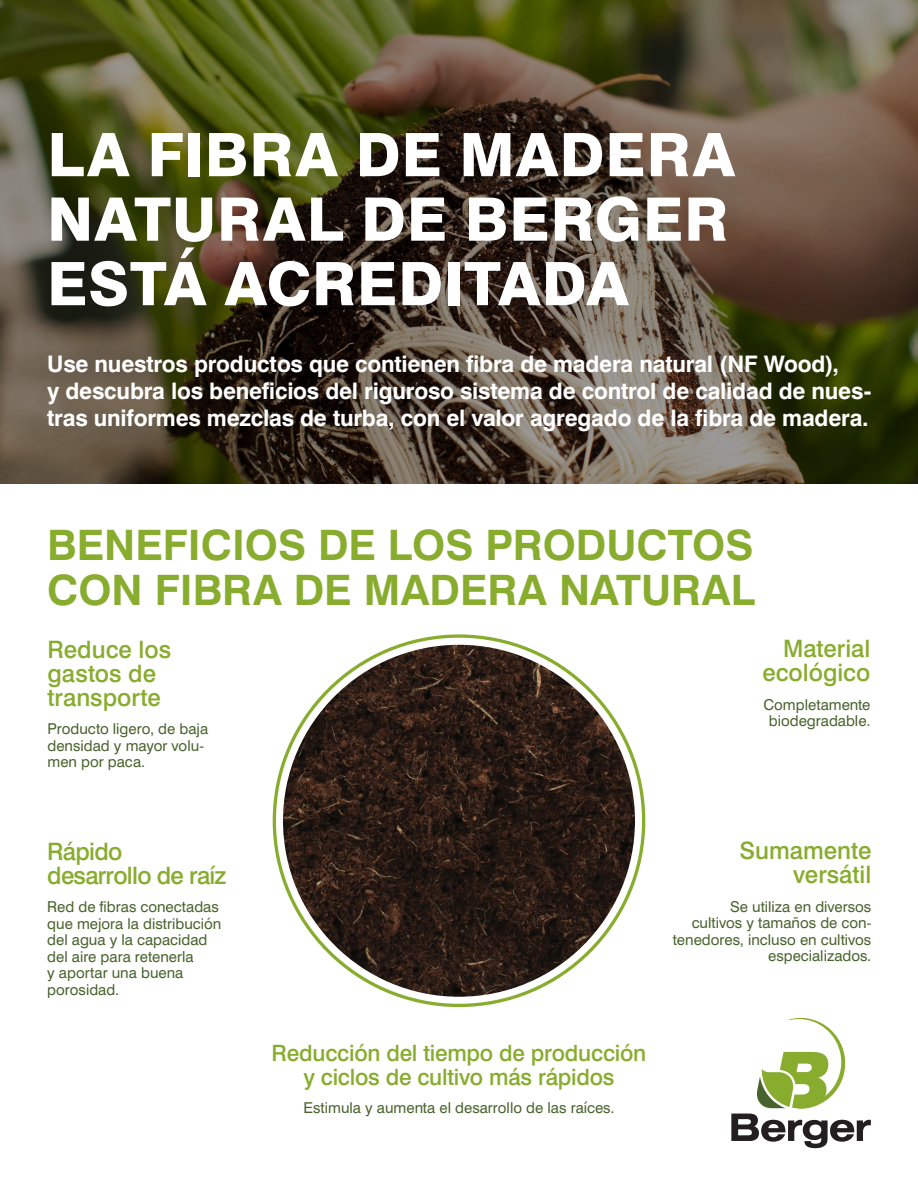
<style>
.page{position:relative;width:918px;height:1188px;background:#fff}
.page>*{position:absolute;margin:0;border:0;box-sizing:border-box;transform-origin:0 0}
.t1{font:800 60px/64.5px "Swiss 721 BT";letter-spacing:.015em;color:#fff;text-align:justify}
.t2{font:700 42px/45px "Swiss 721 BT";color:#88ac2e}
.t3{font:500 24px/24px "Swiss 721 BT";color:#88ac2e;text-align:right}
.t4{font:500 24px/24px "Swiss 721 BT";letter-spacing:-.03em;color:#88ac2e}
.t5{font:700 22.8px/27px "Swiss 721 BT";letter-spacing:-.01em;color:#fff}
.t6{font:500 22.5px/24px "Swiss 721 BT";letter-spacing:-.01em;color:#88ac2e;text-align:center}
.t7{font:15px/16.5px "Swiss 721 BT";color:#49632d}
</style>
<div class="page">
<svg style="left:0;top:0;width:918px;height:483px;background:#4f482e"></svg>
<img style="left:283px;top:645px;width:352px;height:352px;border-radius:176px">
<svg style="left:731px;top:1018px;width:140px;height:130px"></svg>
<p class="t1" style="left:47px;top:122px;width:690px">LA FIBRA DE MADERA NATURAL DE BERGER ESTÁ ACREDITADA</p>
<p class="t5" style="left:47px;top:350px;width:826px">Use nuestros productos que contienen fibra de madera natural (NF Wood),<br>y descubra los beneficios del riguroso sistema de control de calidad de nues&shy;tras uniformes mezclas de turba, con el valor agregado de la fibra de madera.</p>
<p class="t2" style="left:47px;top:522px;width:709px">BENEFICIOS DE LOS PRODUCTOS<br>CON FIBRA DE MADERA NATURAL</p>
<p class="t3" style="left:47px;top:637px;width:125px;text-align:left">Reduce los gastos de transporte</p>
<p class="t7" style="left:47px;top:720px;width:162px">Producto ligero, de baja densidad y mayor volu&shy;men por paca.</p>
<p class="t3" style="left:762px;top:637px;width:110px">Material ecológico</p>
<p class="t7" style="left:763px;top:696px;width:109px;text-align:center">Completamente biodegradable.</p>
<p class="t4" style="left:47px;top:839px;width:181px">Rápido desarrollo de raíz</p>
<p class="t7" style="left:47px;top:899px;width:175px">Red de fibras conectadas que mejora la distribución del agua y la capacidad del aire para retenerla<br>y aportar una buena porosidad.</p>
<p class="t3" style="left:739px;top:839px;width:134px">Sumamente versátil</p>
<p class="t7" style="left:673px;top:898px;width:200px;text-align:right">Se utiliza en diversos<br>cultivos y tamaños de con&shy;tenedores, incluso en cultivos especializados.</p>
<p class="t6" style="left:272px;top:1041px;width:376px">Reducción del tiempo de producción y ciclos de cultivo más rápidos</p>
<p class="t7" style="left:303px;top:1100px;width:313px">Estimula y aumenta el desarrollo de las raíces.</p>
</div>
